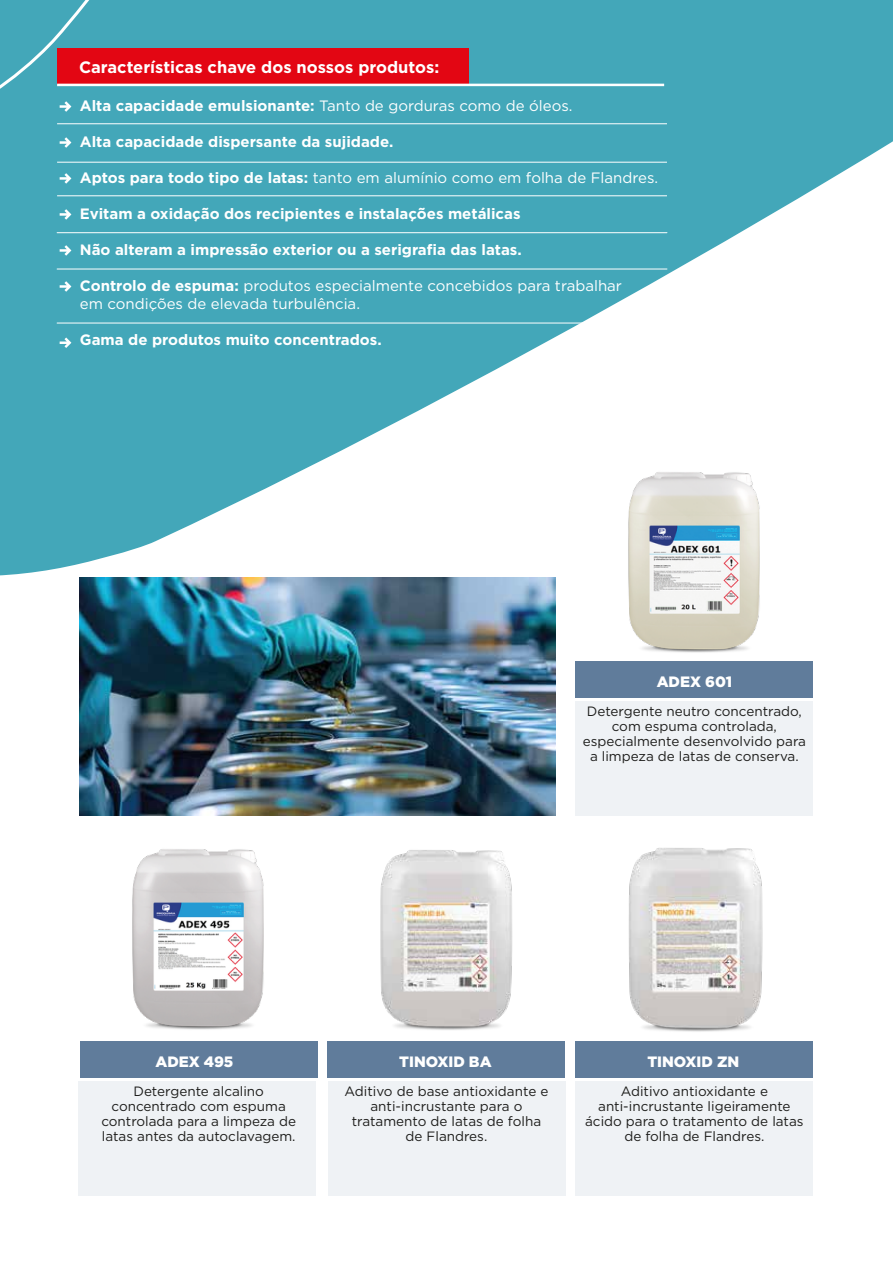
<style>
.page{position:relative;width:893px;height:1263px;background:#fff}
.page>*{position:absolute;margin:0;border:0;box-sizing:border-box;transform-origin:0 0}
.t1{font:700 16.5px "Gotham";color:#fff}
.t2{font:700 15px "Gotham";color:#fff}
.t3{font:15px/18px "Gotham";color:#fff}
.t4{font:900 15px "Gotham";color:#fff}
.t5{font:13.5px/15px "Gotham";color:#1d1d1b;text-align:center}
.s1{font-weight:400}
.s2{font-weight:700}
</style>
<div class="page">
<img style="left:132px;top:849px;width:132px;height:181px">
<img style="left:380px;top:850px;width:133px;height:180px">
<img style="left:628px;top:848px;width:135px;height:184px">
<img style="left:628px;top:576px;width:132px;height:77px">
<svg style="left:0;top:0;width:893px;height:576px;fill:#43a7b9"></svg>
<div style="left:0;top:0;width:357px;height:216px;background:#43a7b9"></div>
<div style="left:328px;top:1081px;width:237px;height:115px;background:#eff2f5"></div>
<div style="left:328px;top:1041px;width:237px;height:37px;background:#607c9b"></div>
<div style="left:78px;top:1081px;width:238px;height:115px;background:#eff2f5"></div>
<div style="left:80px;top:1041px;width:237px;height:37px;background:#607c9b"></div>
<div style="left:575px;top:1081px;width:238px;height:115px;background:#eff2f5"></div>
<div style="left:575px;top:1041px;width:238px;height:37px;background:#607c9b"></div>
<div style="left:575px;top:701px;width:238px;height:115px;background:#eff2f5"></div>
<div style="left:575px;top:661px;width:238px;height:37px;background:#607c9b"></div>
<div style="left:57px;top:48px;width:412px;height:37px;background:#e30613"></div>
<svg style="left:60px;top:101px;width:11px;height:11px"></svg>
<svg style="left:60px;top:137px;width:11px;height:11px"></svg>
<svg style="left:60px;top:173px;width:11px;height:11px"></svg>
<svg style="left:60px;top:209px;width:11px;height:11px"></svg>
<svg style="left:60px;top:245px;width:11px;height:11px"></svg>
<svg style="left:60px;top:281px;width:11px;height:11px"></svg>
<svg style="left:60px;top:338px;width:11px;height:10px"></svg>
<hr style="left:57px;top:84px;width:607px;height:2px;background:#fff">
<hr style="left:57px;top:162px;width:610px;height:1px;background:#fff">
<hr style="left:57px;top:123px;width:610px;height:1px;background:#fff">
<hr style="left:57px;top:195px;width:610px;height:1px;background:#fff">
<hr style="left:57px;top:269px;width:610px;height:1px;background:#fff">
<hr style="left:57px;top:232px;width:610px;height:1px;background:#fff">
<hr style="left:57px;top:323px;width:610px;height:1px;background:#fff">
<img style="left:80px;top:577px;width:476px;height:238px">
<p class="t1" style="left:79px;top:56px;width:362px">Características chave dos nossos produtos:</p>
<p class="t2" style="left:80px;top:96px;width:494px">Alta capacidade emulsionante: <span class="s1">Tanto de gorduras como de óleos.</span></p>
<p class="t2" style="left:80px;top:132px;width:315px">Alta capacidade dispersante da sujidade.</p>
<p class="t3" style="left:80px;top:169px;width:580px"><span class="s2">Aptos para todo tipo de latas:</span> tanto em alumínio como em folha de Flandres.</p>
<p class="t2" style="left:80px;top:204px;width:442px">Evitam a oxidação dos recipientes e instalações metálicas</p>
<p class="t2" style="left:80px;top:240px;width:443px">Não alteram a impressão exterior ou a serigrafia das latas.</p>
<p class="t3" style="left:80px;top:277px;width:544px"><span class="s2">Controlo de espuma:</span> produtos especialmente concebidos para trabalhar em condições de elevada turbulência.</p>
<p class="t2" style="left:80px;top:330px;width:303px">Gama de produtos muito concentrados.</p>
<p class="t4" style="left:657px;top:673px;width:77px">ADEX 601</p>
<p class="t5" style="left:583px;top:703px;width:225px">Detergente neutro concentrado, com espuma controlada, especialmente desenvolvido para a limpeza de latas de conserva.</p>
<p class="t4" style="left:155px;top:1053px;width:80px">ADEX 495</p>
<p class="t4" style="left:399px;top:1053px;width:94px">TINOXID BA</p>
<p class="t4" style="left:647px;top:1053px;width:94px">TINOXID ZN</p>
<p class="t5" style="left:585px;top:1083px;width:220px">Aditivo antioxidante e anti-incrustante ligeiramente ácido para o tratamento de latas de folha de Flandres.</p>
<p class="t5" style="left:101px;top:1083px;width:196px">Detergente alcalino concentrado com espuma controlada para a limpeza de latas antes da autoclavagem.</p>
<p class="t5" style="left:345px;top:1083px;width:205px">Aditivo de base antioxidante e anti-incrustante para o tratamento de latas de folha de Flandres.</p>
</div>
